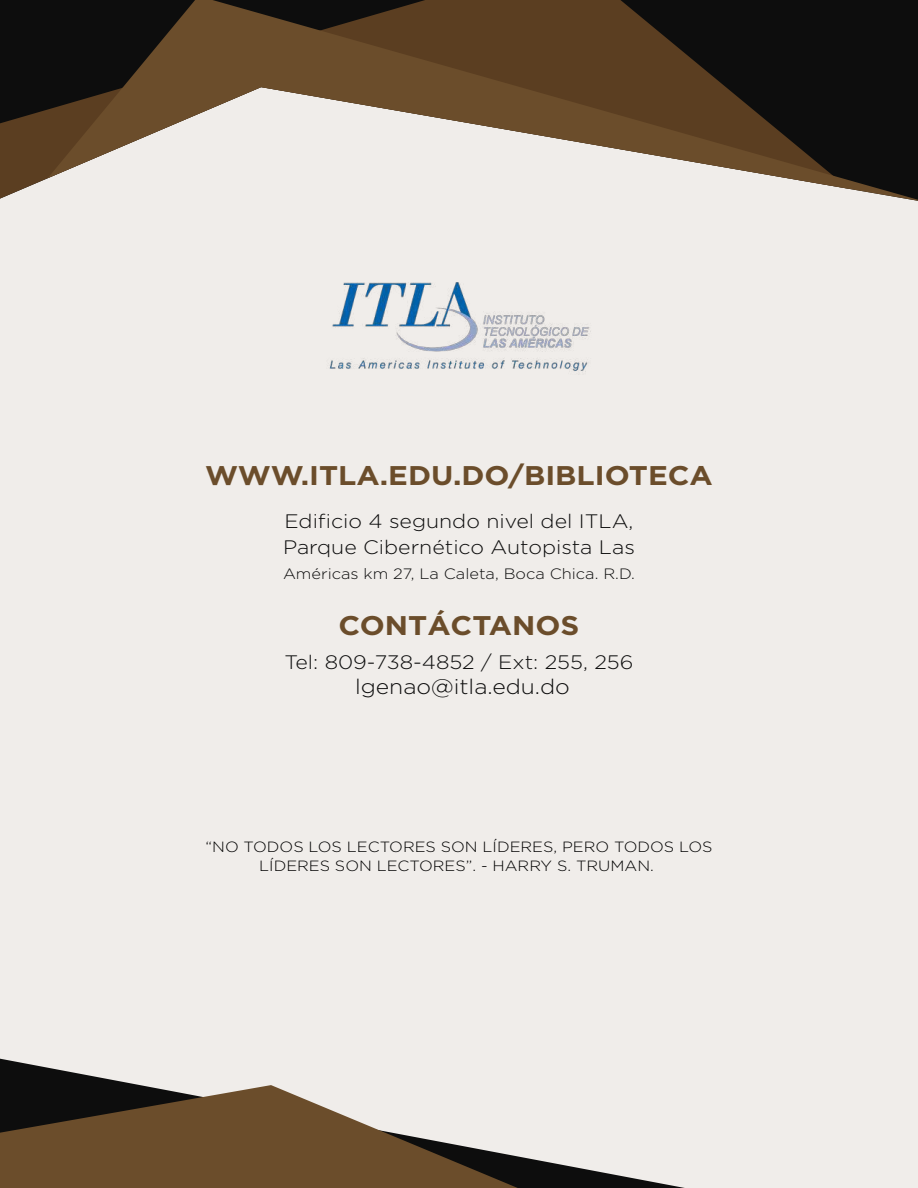
<style>
.page{position:relative;width:918px;height:1188px;background:#f0edea}
.page>*{position:absolute;margin:0;border:0;box-sizing:border-box;transform-origin:0 0}
.t1{font:700 27px "Gotham";color:#6b4d2b;scale:1.09 1}
.t2{font:300 21px "Gotham";color:#0d0d0d;scale:1.09 1}
.t3{font:300 19.5px/25.5px "Gotham";color:#0d0d0d;scale:1.09 1}
.t4{font:300 15px "Gotham";color:#0d0d0d;scale:1.09 1}
.t5{font:300 14.85px/19.4px "Gotham";color:#000;text-align:center;scale:1.09 1}
</style>
<div class="page">
<svg style="left:0;top:1059px;width:685px;height:129px"></svg>
<svg style="left:0;top:1085px;width:518px;height:103px;fill:#6b4d2b"></svg>
<img style="left:329px;top:282px;width:262px;height:90px">
<svg style="left:0;top:0;width:48px;height:199px;background:#342a1f"></svg>
<svg style="left:48px;top:0;width:870px;height:201px"></svg>
<h1 class="t1" style="left:205px;top:460px;width:467px">WWW.ITLA.EDU.DO/BIBLIOTECA</h1>
<p class="t3" style="left:283px;top:508px;width:324px">Edificio 4 segundo nivel del ITLA,<br>Parque Cibernético Autopista Las</p>
<p class="t4" style="left:283px;top:566px;width:324px">Américas km 27, La Caleta, Boca Chica. R.D.</p>
<h1 class="t1" style="left:339px;top:609px;width:222px">CONTÁCTANOS</h1>
<p class="t3" style="left:284px;top:649px;width:322px">Tel: 809-738-4852 / Ext: 255, 256</p>
<p class="t2" style="left:355px;top:675px;width:199px">lgenao@itla.edu.do</p>
<p class="t5" style="left:206px;top:837px;width:467px">“NO TODOS LOS LECTORES SON LÍDERES, PERO TODOS LOS<br>LÍDERES SON LECTORES”. - HARRY S. TRUMAN.</p>
</div>
